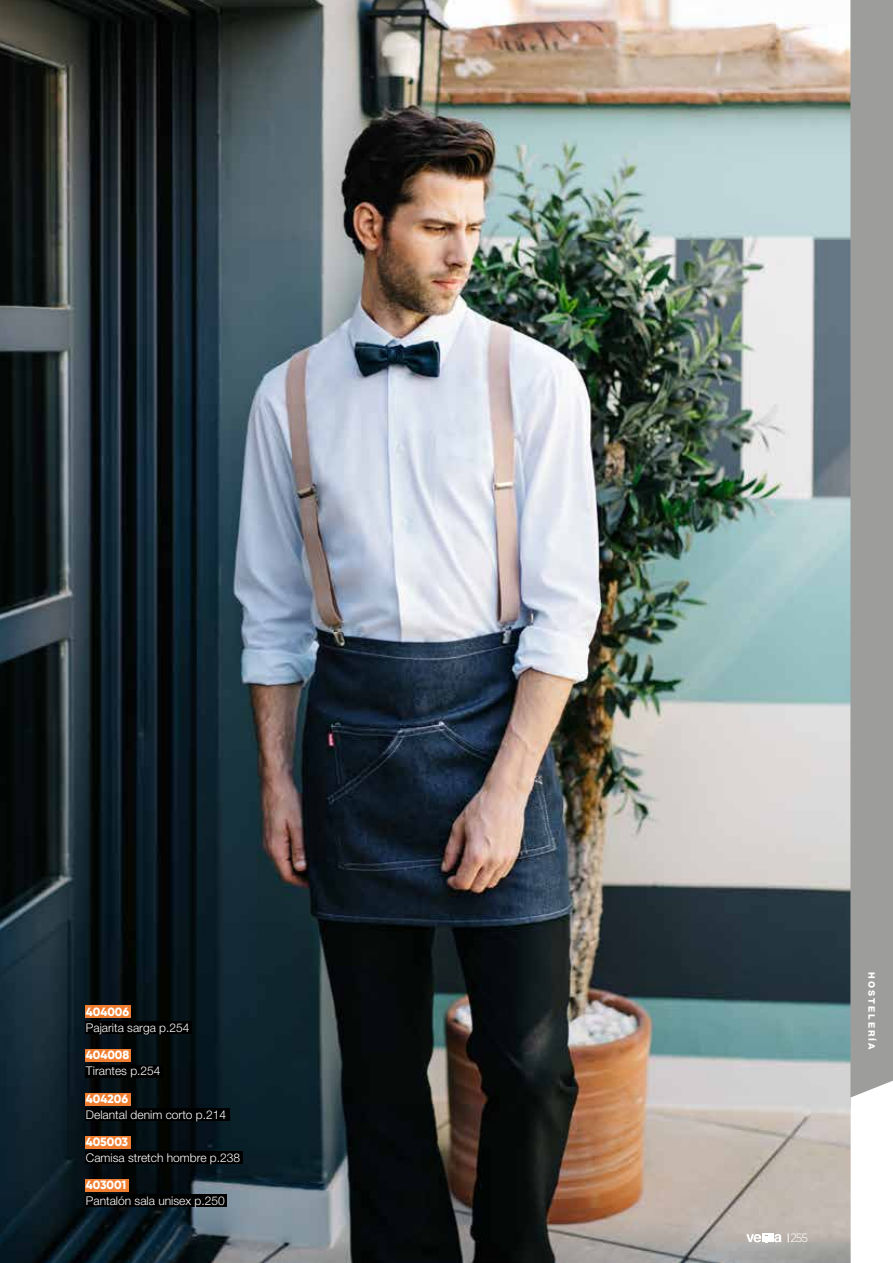
<style>
.page{position:relative;width:893px;height:1263px;background:#fff}
.page>*{position:absolute;margin:0;border:0;box-sizing:border-box;transform-origin:0 0}
.t1{font:300 12px "Helvetica Neue LT Std";color:#fff}
.t2{font:800 12px "Gilroy";color:#fff}
.t3{font:300 12px "Gilroy";color:#fff}
.t4{font:800 9px "Helvetica Neue LT Std";letter-spacing:.23em;color:#fff}
</style>
<div class="page">
<img style="left:0;top:0;width:851px;height:1263px">
<svg style="left:746px;top:1233px;width:36px;height:9px"></svg>
<div style="left:850px;top:0;width:43px;height:1122px;background:#9d9d9c"></div>
<svg style="left:851px;top:1081px;width:42px;height:41px"></svg>
<div style="left:85px;top:1005px;width:45px;height:13px;background:#f07e31"></div>
<div style="left:85px;top:1021px;width:106px;height:13px;background:#000"></div>
<div style="left:85px;top:1108px;width:145px;height:13px;background:#000"></div>
<div style="left:85px;top:1151px;width:157px;height:13px;background:#000"></div>
<div style="left:86px;top:1194px;width:141px;height:13px;background:#000"></div>
<div style="left:85px;top:1065px;width:78px;height:13px;background:#000"></div>
<div style="left:85px;top:1093px;width:45px;height:12px;background:#f07e31"></div>
<div style="left:85px;top:1179px;width:43px;height:12px;background:#f07e31"></div>
<div style="left:85px;top:1136px;width:45px;height:12px;background:#f07e31"></div>
<div style="left:85px;top:1049px;width:45px;height:13px;background:#f07e31"></div>
<p class="t2" style="left:86px;top:1004px;width:45px">404006</p>
<p class="t1" style="left:86px;top:1020px;width:105px">Pajarita sarga p.254</p>
<p class="t2" style="left:86px;top:1048px;width:45px">404008</p>
<p class="t1" style="left:86px;top:1064px;width:76px">Tirantes p.254</p>
<p class="t2" style="left:86px;top:1091px;width:44px">404206</p>
<p class="t1" style="left:86px;top:1107px;width:142px">Delantal denim corto p.214</p>
<p class="t2" style="left:86px;top:1134px;width:44px">405003</p>
<p class="t1" style="left:86px;top:1150px;width:156px">Camisa stretch hombre p.238</p>
<p class="t2" style="left:86px;top:1177px;width:42px">403001</p>
<p class="t1" style="left:86px;top:1193px;width:140px">Pantalón sala unisex p.250</p>
<p class="t4" style="left:877px;top:972px;width:79px;rotate:90deg">HOSTELERÍA</p>
<p class="t3" style="left:790px;top:1230px;width:19px">255</p>
</div>
